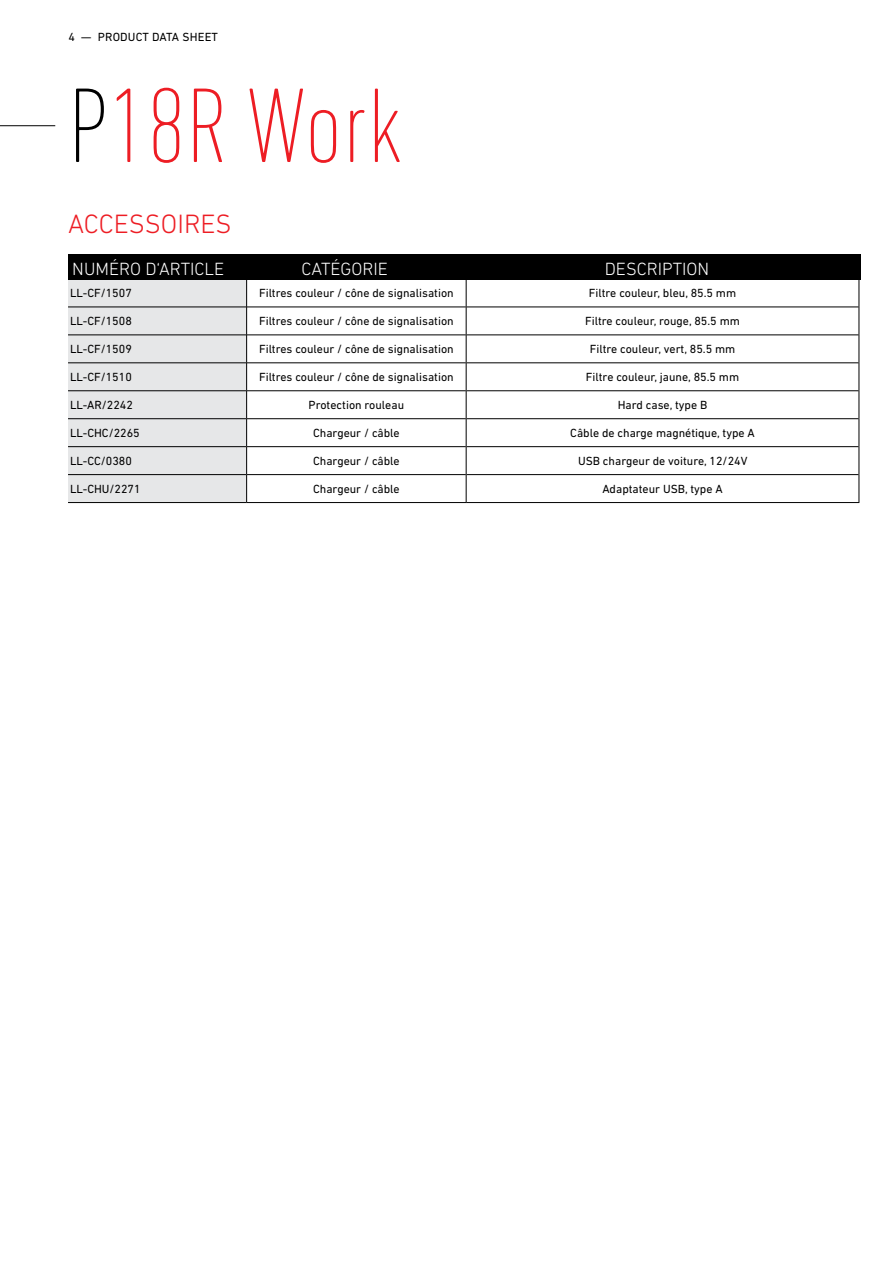
<style>
.page{position:relative;width:893px;height:1263px;background:#fff}
.page>*{position:absolute;margin:0;border:0;box-sizing:border-box;transform-origin:0 0}
.t1{font:200 condensed 108px "DIN Next LT Pro";color:#ed1d24}
.t2{font:300 27px "DIN Next LT Pro";color:#ed1d24}
.t3{font:300 18px "DIN Next LT Pro";color:#fff}
.t4{font:12px "DIN Next LT Pro";color:#000}
.s1{color:#000}
</style>
<div class="page">
<hr style="left:0;top:125px;width:55px;height:1px;background:#000">
<hr style="left:247px;top:307px;width:219px;height:1px;background:#000">
<hr style="left:466px;top:307px;width:393px;height:1px;background:#000">
<hr style="left:247px;top:335px;width:219px;height:1px;background:#000">
<hr style="left:466px;top:335px;width:393px;height:1px;background:#000">
<hr style="left:247px;top:363px;width:219px;height:1px;background:#000">
<hr style="left:466px;top:363px;width:393px;height:1px;background:#000">
<hr style="left:247px;top:390px;width:219px;height:1px;background:#000">
<hr style="left:466px;top:390px;width:393px;height:1px;background:#000">
<hr style="left:247px;top:418px;width:219px;height:1px;background:#000">
<hr style="left:466px;top:418px;width:393px;height:1px;background:#000">
<hr style="left:247px;top:446px;width:219px;height:1px;background:#000">
<hr style="left:466px;top:446px;width:393px;height:1px;background:#000">
<hr style="left:247px;top:474px;width:219px;height:1px;background:#000">
<hr style="left:466px;top:474px;width:393px;height:1px;background:#000">
<hr style="left:68px;top:502px;width:179px;height:1px;background:#000">
<hr style="left:247px;top:502px;width:219px;height:1px;background:#000">
<hr style="left:466px;top:502px;width:393px;height:1px;background:#000">
<div style="left:68px;top:280px;width:179px;height:222px;background:#e6e7e8"></div>
<svg style="left:466px;top:280px;width:1px;height:222px"></svg>
<svg style="left:859px;top:280px;width:1px;height:222px"></svg>
<div style="left:68px;top:254px;width:792px;height:26px;background:#000"></div>
<p class="t4" style="left:68px;top:30px;width:151px">4 — PRODUCT DATA SHEET</p>
<h1 class="t1" style="left:68px;top:64px;width:336px"><span class="s1">P</span>18R Work</h1>
<h2 class="t2" style="left:68px;top:208px;width:165px">ACCESSOIRES</h2>
<h3 class="t3" style="left:72px;top:258px;width:153px">NUMÉRO D‘ARTICLE</h3>
<h3 class="t3" style="left:302px;top:258px;width:88px">CATÉGORIE</h3>
<h3 class="t3" style="left:605px;top:258px;width:106px">DESCRIPTION</h3>
<p class="t4" style="left:70px;top:286px;width:63px">LL-CF/1507</p>
<p class="t4" style="left:259px;top:286px;width:196px">Filtres couleur / cône de signalisation</p>
<p class="t4" style="left:589px;top:286px;width:149px">Filtre couleur, bleu, 85.5 mm</p>
<p class="t4" style="left:70px;top:314px;width:63px">LL-CF/1508</p>
<p class="t4" style="left:259px;top:314px;width:196px">Filtres couleur / cône de signalisation</p>
<p class="t4" style="left:585px;top:314px;width:156px">Filtre couleur, rouge, 85.5 mm</p>
<p class="t4" style="left:70px;top:342px;width:63px">LL-CF/1509</p>
<p class="t4" style="left:259px;top:342px;width:196px">Filtres couleur / cône de signalisation</p>
<p class="t4" style="left:590px;top:342px;width:147px">Filtre couleur, vert, 85.5 mm</p>
<p class="t4" style="left:70px;top:370px;width:63px">LL-CF/1510</p>
<p class="t4" style="left:259px;top:370px;width:196px">Filtres couleur / cône de signalisation</p>
<p class="t4" style="left:586px;top:370px;width:155px">Filtre couleur, jaune, 85.5 mm</p>
<p class="t4" style="left:70px;top:398px;width:64px">LL-AR/2242</p>
<p class="t4" style="left:309px;top:398px;width:97px">Protection rouleau</p>
<p class="t4" style="left:618px;top:398px;width:91px">Hard case, type B</p>
<p class="t4" style="left:70px;top:426px;width:71px">LL-CHC/2265</p>
<p class="t4" style="left:313px;top:426px;width:88px">Chargeur / câble</p>
<p class="t4" style="left:570px;top:426px;width:186px">Câble de charge magnétique, type A</p>
<p class="t4" style="left:70px;top:454px;width:63px">LL-CC/0380</p>
<p class="t4" style="left:313px;top:454px;width:88px">Chargeur / câble</p>
<p class="t4" style="left:578px;top:454px;width:171px">USB chargeur de voiture, 12/24V</p>
<p class="t4" style="left:70px;top:482px;width:72px">LL-CHU/2271</p>
<p class="t4" style="left:313px;top:482px;width:88px">Chargeur / câble</p>
<p class="t4" style="left:602px;top:482px;width:122px">Adaptateur USB, type A</p>
</div>
